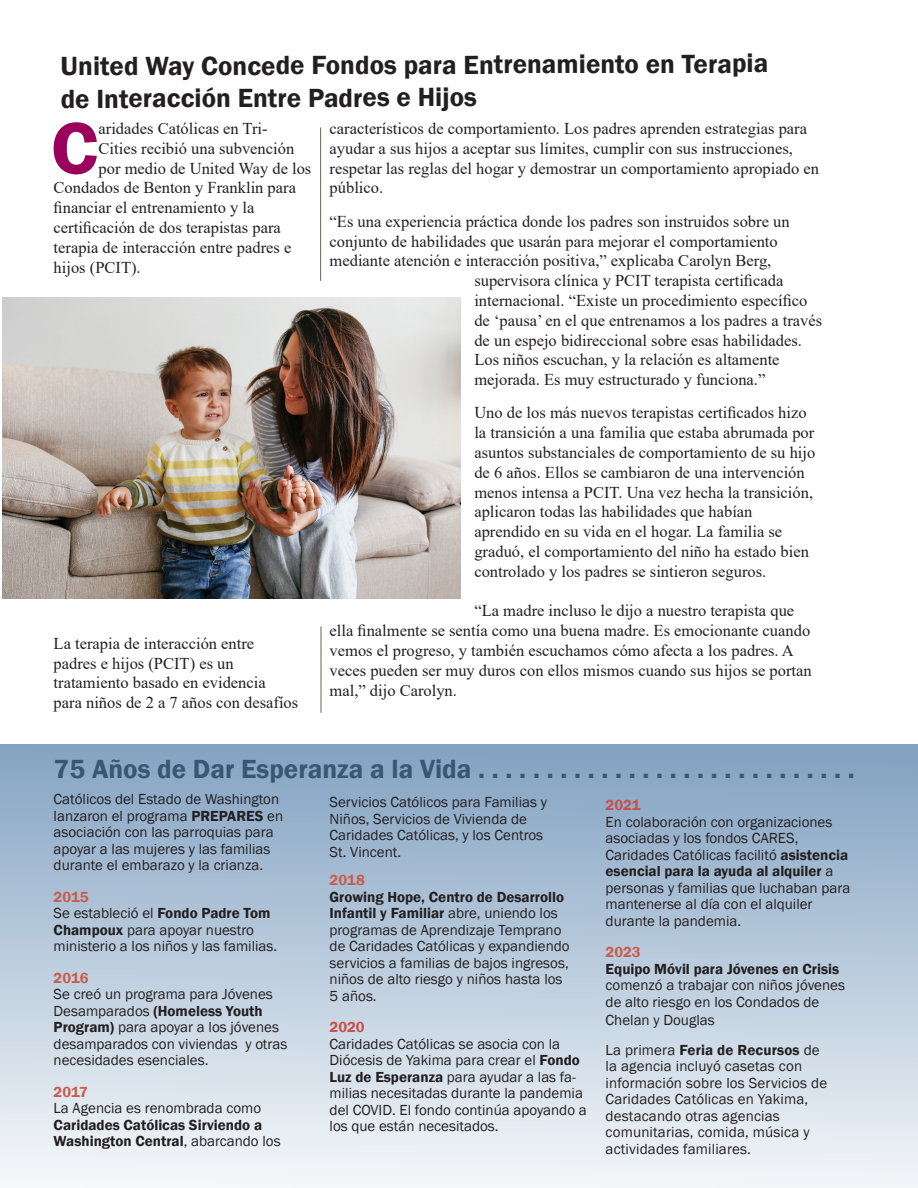
<style>
.page{position:relative;width:918px;height:1188px;background:#fff}
.page>*{position:absolute;margin:0;border:0;box-sizing:border-box;transform-origin:0 0}
.t1{font:600 75.9px "Franklin Gothic";color:#9a015c}
.t2{font:600 27px/33.2px "Franklin Gothic";letter-spacing:-.005em;color:#231f20}
.t3{font:600 27px "Franklin Gothic";color:#395675}
.t4{font:16.5px/19.8px "Times New Roman";color:#231f20}
.t5{font:15px/16.5px "Franklin Gothic";color:#231f20}
.t6{font:600 15px/16.5px "Franklin Gothic";color:#231f20}
.t7{font:600 15px "Franklin Gothic";color:#ca5c4b}
.t8{font:600 15px "Franklin Gothic";color:#c95048}
.s1{font-weight:600}
.s2{font-weight:600;color:#ca5c4b}
.s3{font-weight:400}
</style>
<div class="page">
<div style="left:0;top:744px;width:918px;height:444px;background:linear-gradient(to bottom,#82a2c2,#f4f7fa)"></div>
<img style="left:3px;top:297px;width:458px;height:302px">
<hr style="left:320px;top:127px;width:1px;height:154px;background:#6b6556">
<hr style="left:321px;top:626px;width:1px;height:87px;background:#6b6556">
<h2 class="t2" style="left:61px;top:49px;width:710px">United Way Concede Fondos para Entrenamiento en Terapia de Interacción Entre Padres e Hijos</h2>
<h1 class="t1" style="left:51px;top:102px;width:49px">C</h1>
<p class="t4" style="left:99px;top:118px;width:171px">aridades Católicas en Tri-</p>
<p class="t4" style="left:99px;top:138px;width:197px">Cities recibió una subvención</p>
<p class="t4" style="left:99px;top:158px;width:214px">por medio de United Way de los</p>
<p class="t4" style="left:54px;top:177px;width:244px">Condados de Benton y Franklin para</p>
<p class="t4" style="left:54px;top:197px;width:202px">financiar el entrenamiento y la</p>
<p class="t4" style="left:54px;top:217px;width:229px">certificación de dos terapistas para</p>
<p class="t4" style="left:54px;top:237px;width:239px">terapia de interacción entre padres e</p>
<p class="t4" style="left:54px;top:257px;width:89px">hijos (PCIT).</p>
<p class="t4" style="left:54px;top:633px;width:246px">La terapia de interacción entre padres e hijos (PCIT) es un tratamiento basado en evidencia<br>para niños de 2 a 7 años con desafíos</p>
<p class="t4" style="left:330px;top:118px;width:491px">característicos de comportamiento. Los padres aprenden estrategias para ayudar a sus hijos a aceptar sus límites, cumplir con sus instrucciones, respetar las reglas del hogar y demostrar un comportamiento apropiado en público.</p>
<p class="t4" style="left:330px;top:211px;width:462px">“Es una experiencia práctica donde los padres son instruidos sobre un</p>
<p class="t4" style="left:330px;top:231px;width:450px">conjunto de habilidades que usarán para mejorar el comportamiento</p>
<p class="t4" style="left:330px;top:250px;width:443px">mediante atención e interacción positiva,” explicaba Carolyn Berg,</p>
<p class="t4" style="left:474px;top:270px;width:310px">supervisora clínica y PCIT terapista certificada</p>
<p class="t4" style="left:474px;top:290px;width:335px">internacional. “Existe un procedimiento específico</p>
<p class="t4" style="left:474px;top:310px;width:349px">de ‘pausa’ en el que entrenamos a los padres a través</p>
<p class="t4" style="left:474px;top:330px;width:329px">de un espejo bidireccional sobre esas habilidades.</p>
<p class="t4" style="left:474px;top:349px;width:307px">Los niños escuchan, y la relación es altamente</p>
<p class="t4" style="left:474px;top:369px;width:292px">mejorada. Es muy estructurado y funciona.”</p>
<p class="t4" style="left:474px;top:402px;width:342px">Uno de los más nuevos terapistas certificados hizo la transición a una familia que estaba abrumada por asuntos substanciales de comportamiento de su hijo de 6 años. Ellos se cambiaron de una intervención menos intensa a PCIT. Una vez hecha la transición, aplicaron todas las habilidades que habían aprendido en su vida en el hogar. La familia se graduó, el comportamiento del niño ha estado bien controlado y los padres se sintieron seguros.</p>
<p class="t4" style="left:330px;top:600px;width:484px;text-indent:145px">“La madre incluso le dijo a nuestro terapista que ella finalmente se sentía como una buena madre. Es emocionante cuando vemos el progreso, y también escuchamos cómo afecta a los padres. A veces pueden ser muy duros con ellos mismos cuando sus hijos se portan mal,” dijo Carolyn.</p>
<h2 class="t3" style="left:54px;top:752px;width:803px">75 Años de Dar Esperanza a la Vida . . . . . . . . . . . . . . . . . . . . . . . . . . . .</h2>
<p class="t5" style="left:54px;top:791px;width:231px">Católicos del Estado de Washington lanzaron el programa <span class="s1">PREPARES</span> en asociación con las parroquias para apoyar a las mujeres y las familias durante el embarazo y la crianza.</p>
<p class="t5" style="left:54px;top:889px;width:225px"><span class="s2">2015<br></span>Se estableció el <span class="s1">Fondo Padre Tom<br>Champoux</span> para apoyar nuestro ministerio a los niños y las familias.</p>
<p class="t7" style="left:54px;top:968px;width:36px">2016</p>
<p class="t5" style="left:54px;top:986px;width:235px">Se creó un programa para Jóvenes<br>Desamparados <span class="s1">(Homeless Youth<br>Program)</span> para apoyar a los jóvenes desamparados con viviendas y otras necesidades esenciales.</p>
<p class="t7" style="left:54px;top:1082px;width:36px">2017</p>
<p class="t5" style="left:54px;top:1100px;width:209px">La Agencia es renombrada como</p>
<p class="t6" style="left:54px;top:1117px;width:229px">Caridades Católicas Sirviendo a<br>Washington Central<span class="s3">, abarcando los</span></p>
<p class="t5" style="left:330px;top:794px;width:219px">Servicios Católicos para Familias y<br>Niños, Servicios de Vivienda de<br>Caridades Católicas, y los Centros<br>St. Vincent.</p>
<p class="t7" style="left:330px;top:871px;width:37px">2018</p>
<p class="t5" style="left:330px;top:889px;width:242px"><span class="s1">Growing Hope, Centro de Desarrollo<br>Infantil y Familiar</span> abre, uniendo los programas de Aprendizaje Temprano de Caridades Católicas y expandiendo servicios a familias de bajos ingresos, niños de alto riesgo y niños hasta los<br>5 años.</p>
<p class="t8" style="left:330px;top:1018px;width:37px">2020</p>
<p class="t5" style="left:330px;top:1036px;width:259px">Caridades Católicas se asocia con la Diócesis de Yakima para crear el <span class="s1">Fondo Luz de Esperanza</span> para ayudar a las fa&shy;milias necesitadas durante la pandemia del COVID. El fondo continúa apoyando a los que están necesitados.</p>
<p class="t8" style="left:606px;top:796px;width:37px">2021</p>
<p class="t5" style="left:606px;top:814px;width:246px">En colaboración con organizaciones asociadas y los fondos CARES, Caridades Católicas facilitó <span class="s1">asistencia esencial para la ayuda al alquiler</span> a personas y familias que luchaban para mantenerse al día con el alquiler durante la pandemia.</p>
<p class="t7" style="left:606px;top:943px;width:37px">2023</p>
<p class="t6" style="left:606px;top:961px;width:235px">Equipo Móvil para Jóvenes en Crisis</p>
<p class="t5" style="left:606px;top:977px;width:241px">comenzó a trabajar con niños jóvenes de alto riesgo en los Condados de</p>
<p class="t5" style="left:606px;top:1005px;width:216px;line-height:30px">Chelan y Douglas<br>La primera <span class="s1">Feria de Recursos</span> de</p>
<p class="t5" style="left:606px;top:1058px;width:223px">la agencia incluyó casetas con información sobre los Servicios de<br>Caridades Católicas en Yakima, destacando otras agencias comunitarias, comida, música y actividades familiares.</p>
</div>
